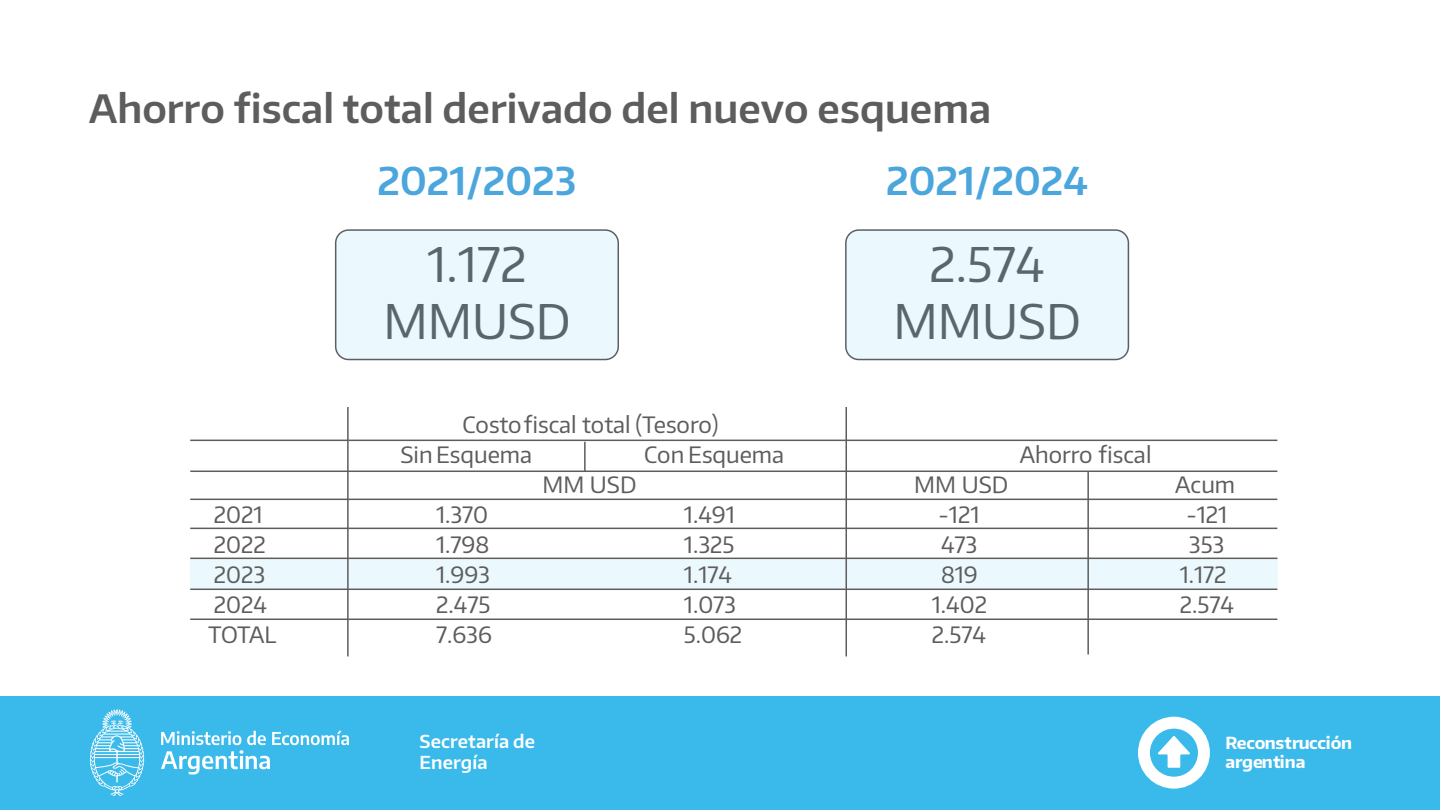
<style>
.page{position:relative;width:1440px;height:810px;background:#fff}
.page>*{position:absolute;margin:0;border:0;box-sizing:border-box;transform-origin:0 0}
.t1{font:47.7px/57.2px "Encode Sans";color:#5d5d5d;text-align:center}
.t2{font:600 39px "Encode Sans";color:#5d5d5d}
.t3{font:600 38.25px "Encode Sans";color:#4aa6dc}
.t4{font:22.5px/29.8px "Encode Sans";letter-spacing:-.005em;color:#5d5d5d}
.t5{font:600 17.85px/21.5px "Encode Sans";letter-spacing:.005em;color:#fff}
.t6{font:700 16.65px/19px "Encode Sans";letter-spacing:-.015em;color:#fff}
</style>
<div class="page">
<div style="left:0;top:696px;width:1440px;height:114px;background:#3abaeb"></div>
<svg style="left:90px;top:709px;width:54px;height:87px"></svg>
<svg style="left:161px;top:731px;width:188px;height:44px"></svg>
<svg style="left:1138px;top:717px;width:72px;height:72px"></svg>
<div style="left:190px;top:558px;width:1087px;height:31px;background:#ebf8fd"></div>
<hr style="left:190px;top:528px;width:1087px;height:1px;background:#5d5d5d">
<hr style="left:190px;top:558px;width:1087px;height:1px;background:#5d5d5d">
<hr style="left:190px;top:589px;width:1087px;height:1px;background:#5d5d5d">
<hr style="left:190px;top:619px;width:1087px;height:1px;background:#5d5d5d">
<hr style="left:190px;top:499px;width:1087px;height:1px;background:#5d5d5d">
<hr style="left:190px;top:471px;width:1087px;height:1px;background:#5d5d5d">
<hr style="left:190px;top:440px;width:1087px;height:1px;background:#5d5d5d">
<hr style="left:584px;top:442px;width:2px;height:30px;background:#5d5d5d">
<hr style="left:1087px;top:472px;width:2px;height:183px;background:#5d5d5d">
<hr style="left:347px;top:407px;width:2px;height:249px;background:#5d5d5d">
<hr style="left:846px;top:407px;width:1px;height:249px;background:#5d5d5d">
<div style="left:336px;top:230px;width:282px;height:130px;background:#ebf8fd;border-radius:13px"></div>
<div style="left:846px;top:230px;width:282px;height:130px;background:#ebf8fd;border-radius:13px"></div>
<h2 class="t2" style="left:89px;top:83px;width:904px">Ahorro fiscal total derivado del nuevo esquema</h2>
<h3 class="t3" style="left:378px;top:156px;width:200px">2021/2023</h3>
<h3 class="t3" style="left:886px;top:156px;width:203px">2021/2024</h3>
<h1 class="t1" style="left:383px;top:234px;width:189px">1.172<br>MMUSD</h1>
<h1 class="t1" style="left:894px;top:234px;width:189px">2.574<br>MMUSD</h1>
<p class="t4" style="left:400px;top:409px;width:320px;text-indent:62px">Costofiscal total (Tesoro)<br>Sin Esquema</p>
<p class="t4" style="left:644px;top:439px;width:142px">Con Esquema</p>
<p class="t4" style="left:1020px;top:439px;width:133px">Ahorro fiscal</p>
<p class="t4" style="left:543px;top:469px;width:95px">MM USD</p>
<p class="t4" style="left:914px;top:469px;width:95px">MM USD</p>
<p class="t4" style="left:1175px;top:469px;width:61px">Acum</p>
<p class="t4" style="left:214px;top:499px;width:50px">2021</p>
<p class="t4" style="left:436px;top:499px;width:54px">1.370</p>
<p class="t4" style="left:684px;top:499px;width:52px">1.491</p>
<p class="t4" style="left:939px;top:499px;width:42px">-121</p>
<p class="t4" style="left:1187px;top:499px;width:42px">-121</p>
<p class="t4" style="left:214px;top:529px;width:53px">2022</p>
<p class="t4" style="left:436px;top:529px;width:55px">1.798</p>
<p class="t4" style="left:684px;top:529px;width:52px">1.325</p>
<p class="t4" style="left:941px;top:529px;width:38px">473</p>
<p class="t4" style="left:1189px;top:529px;width:37px">353</p>
<p class="t4" style="left:214px;top:559px;width:53px">2023</p>
<p class="t4" style="left:436px;top:559px;width:55px">1.993</p>
<p class="t4" style="left:684px;top:559px;width:50px">1.174</p>
<p class="t4" style="left:941px;top:559px;width:38px">819</p>
<p class="t4" style="left:1180px;top:559px;width:48px">1.172</p>
<p class="t4" style="left:214px;top:589px;width:55px">2024</p>
<p class="t4" style="left:436px;top:589px;width:56px">2.475</p>
<p class="t4" style="left:684px;top:589px;width:54px">1.073</p>
<p class="t4" style="left:932px;top:589px;width:57px">1.402</p>
<p class="t4" style="left:1180px;top:589px;width:56px">2.574</p>
<p class="t4" style="left:208px;top:618px;width:70px">TOTAL</p>
<p class="t4" style="left:436px;top:618px;width:57px">7.636</p>
<p class="t4" style="left:684px;top:618px;width:60px">5.062</p>
<p class="t4" style="left:932px;top:618px;width:56px">2.574</p>
<p class="t5" style="left:420px;top:730px;width:117px">Secretaría de<br>Energía</p>
<p class="t6" style="left:1226px;top:732px;width:128px">Reconstrucción argentina</p>
</div>
